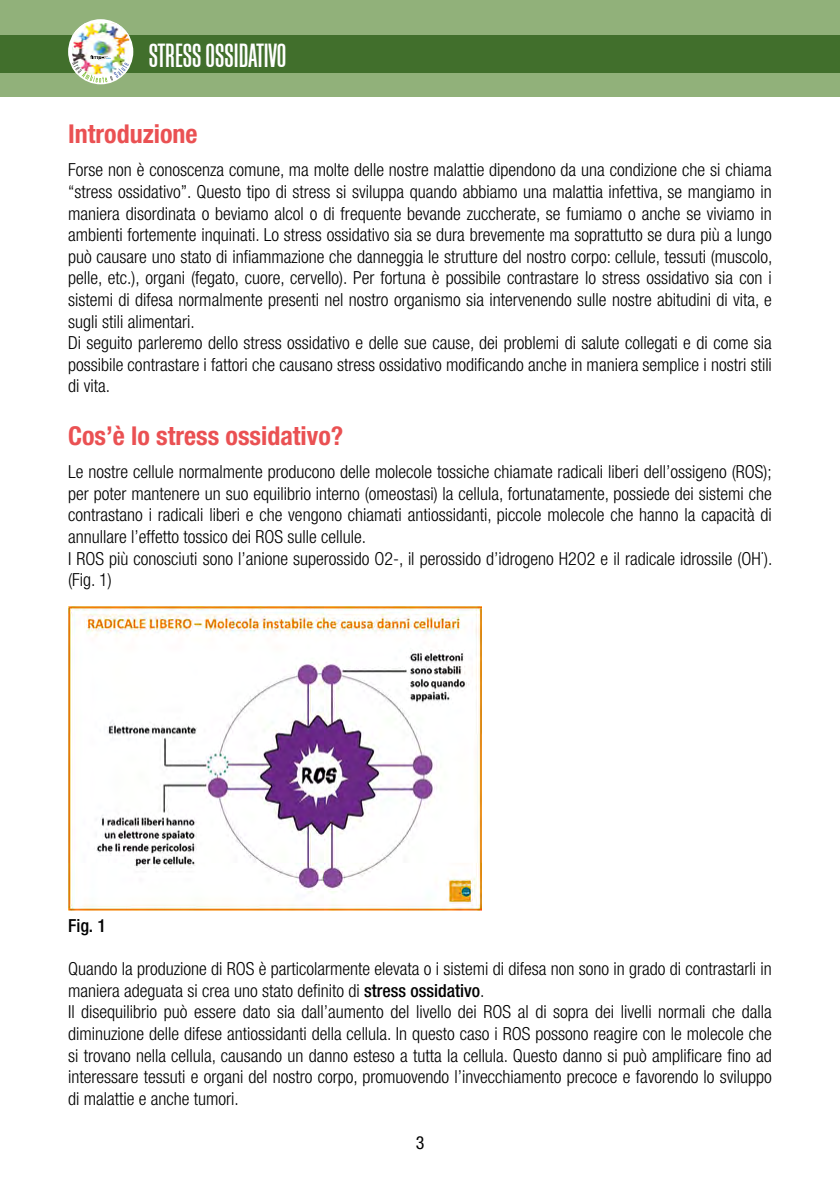
<style>
.page{position:relative;width:840px;height:1191px;background:#fff}
.page>*{position:absolute;margin:0;border:0;box-sizing:border-box;transform-origin:0 0}
.t1{font:34.8px "Block Gothic RR Medium Extra Cond";color:#fff}
.t2{font:700 condensed 26px "Helvetica Neue LT Std";color:#ea5153}
.t3{font:300 condensed 18px/21.6px "Helvetica Neue LT Std";color:#000}
.t4{font:500 condensed 18px "Helvetica Neue LT Std";color:#000}
.t5{font:condensed 18px "Helvetica Neue LT Std";color:#000}
.s1{font-weight:500}
</style>
<div class="page">
<hr style="left:839px;top:0;width:1px;height:97px;background:#91b17a">
<div style="left:0;top:0;width:839px;height:97px;background:#91b17a"></div>
<div style="left:0;top:35px;width:839px;height:38px;background:#416f2c"></div>
<div style="left:68px;top:19px;width:65px;height:65px;background:#fff;border-radius:50%"></div>
<img style="left:72px;top:23px;width:57px;height:32px">
<svg style="left:72px;top:55px;width:57px;height:28px"></svg>
<img style="left:68px;top:607px;width:413px;height:303px">
<h1 class="t1" style="left:149px;top:37px;width:139px">STRESS OSSIDATIVO</h1>
<h2 class="t2" style="left:68px;top:118px;width:131px">Introduzione</h2>
<p class="t3" style="left:68px;top:159px;width:705px">Forse non è conoscenza comune, ma molte delle nostre malattie dipendono da una condizione che si chiama “stress ossidativo”. Questo tipo di stress si sviluppa quando abbiamo una malattia infettiva, se mangiamo in maniera disordinata o beviamo alcol o di frequente bevande zuccherate, se fumiamo o anche se viviamo in ambienti fortemente inquinati. Lo stress ossidativo sia se dura brevemente ma soprattutto se dura più a lungo può causare uno stato di infiammazione che danneggia le strutture del nostro corpo: cellule, tessuti (muscolo, pelle, etc.), organi (fegato, cuore, cervello). Per fortuna è possibile contrastare lo stress ossidativo sia con i sistemi di difesa normalmente presenti nel nostro organismo sia intervenendo sulle nostre abitudini di vita, e sugli stili alimentari.<br>Di seguito parleremo dello stress ossidativo e delle sue cause, dei problemi di salute collegati e di come sia possibile contrastare i fattori che causano stress ossidativo modificando anche in maniera semplice i nostri stili di vita.</p>
<h2 class="t2" style="left:68px;top:420px;width:277px">Cos’è lo stress ossidativo?</h2>
<p class="t3" style="left:68px;top:461px;width:705px">Le nostre cellule normalmente producono delle molecole tossiche chiamate radicali liberi dell’ossigeno (ROS); per poter mantenere un suo equilibrio interno (omeostasi) la cellula, fortunatamente, possiede dei sistemi che contrastano i radicali liberi e che vengono chiamati antiossidanti, piccole molecole che hanno la capacità di annullare l’effetto tossico dei ROS sulle cellule.<br>I ROS più conosciuti sono l’anione superossido O2-, il perossido d’idrogeno H2O2 e il radicale idrossile (OH˙). (Fig. 1)</p>
<p class="t4" style="left:68px;top:914px;width:39px">Fig. 1</p>
<p class="t3" style="left:68px;top:957px;width:705px">Quando la produzione di ROS è particolarmente elevata o i sistemi di difesa non sono in grado di contrastarli in maniera adeguata si crea uno stato definito di <span class="s1">stress ossidativo</span>.<br>Il disequilibrio può essere dato sia dall’aumento del livello dei ROS al di sopra dei livelli normali che dalla diminuzione delle difese antiossidanti della cellula. In questo caso i ROS possono reagire con le molecole che si trovano nella cellula, causando un danno esteso a tutta la cellula. Questo danno si può amplificare fino ad interessare tessuti e organi del nostro corpo, promuovendo l’invecchiamento precoce e favorendo lo sviluppo di malattie e anche tumori.</p>
<p class="t5" style="left:415px;top:1132px;width:10px">3</p>
</div>
